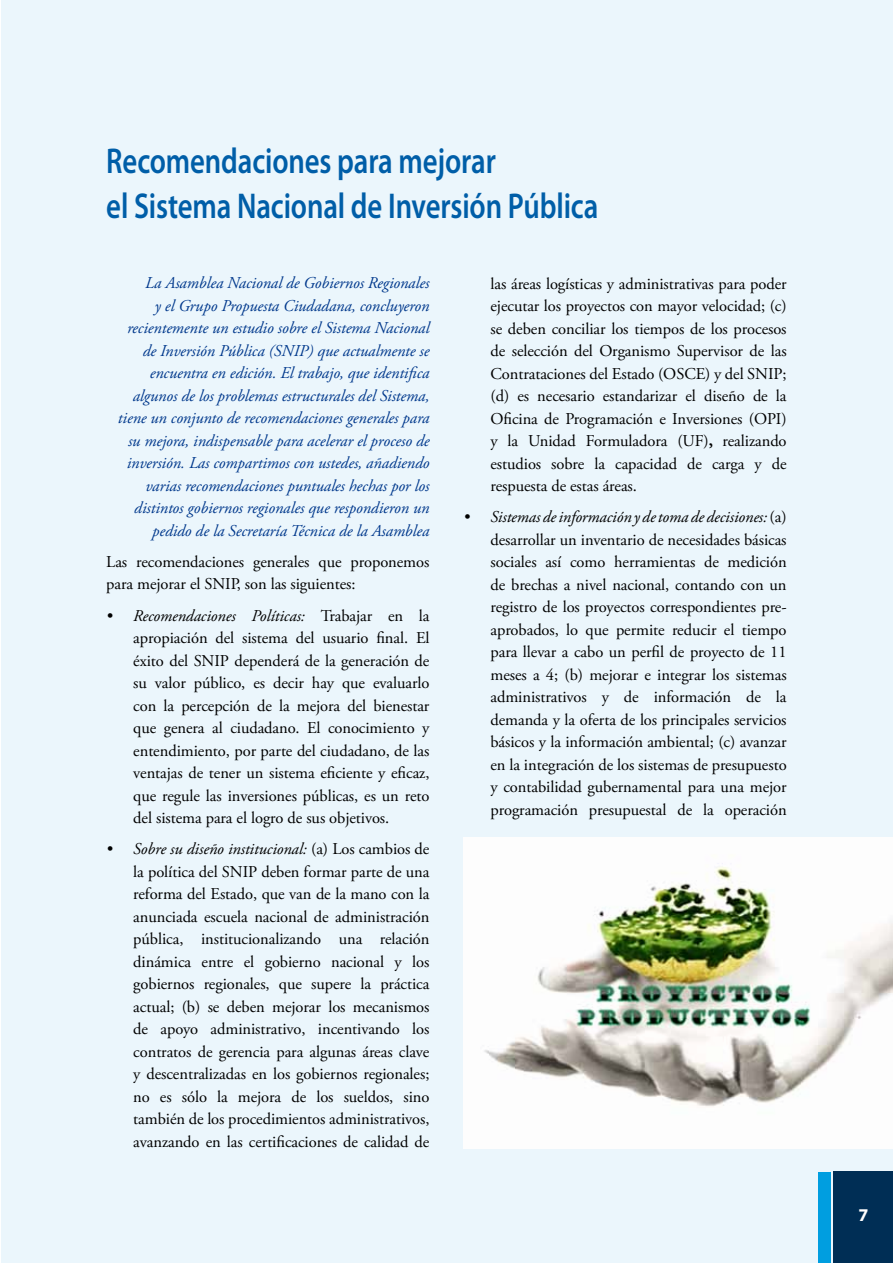
<style>
.page{position:relative;width:893px;height:1263px;background:#fff}
.page>*{position:absolute;margin:0;border:0;box-sizing:border-box;transform-origin:0 0}
.t1{font:600 36px/45px "Myriad Pro";letter-spacing:-.005em;color:#005ea8;scale:.8 1}
.t2{font:700 18px "Myriad Pro";color:#fff}
.t3{font:16.5px/22.5px "Adobe Garamond Pro";letter-spacing:-.005em;color:#000;text-align:justify}
.t4{font:italic 16.5px/22.5px "Adobe Garamond Pro";letter-spacing:-.005em;color:#00388c;text-align:right}
.s1{font-style:italic}
.s2{font-weight:700}
</style>
<div class="page">
<div style="left:1px;top:0;width:892px;height:1263px;background:#ebf6fc"></div>
<div style="left:833px;top:1171px;width:60px;height:92px;background:#002e55"></div>
<div style="left:818px;top:1171px;width:13px;height:92px;background:#009ee0"></div>
<img style="left:463px;top:838px;width:430px;height:310px">
<h1 class="t1" style="left:106px;top:138px;width:616px">Recomendaciones para mejorar<br>el Sistema Nacional de Inversión Pública</h1>
<p class="t4" style="left:118px;top:272px;width:313px">La Asamblea Nacional de Gobiernos Regionales<br>y el Grupo Propuesta Ciudadana, concluyeron recientemente un estudio sobre el Sistema Nacional de Inversión Pública (SNIP) que actualmente se encuentra en edición. El trabajo, que identifica algunos de los problemas estructurales del Sistema, tiene un conjunto de recomendaciones generales para su mejora, indispensable para acelerar el proceso de inversión. Las compartimos con ustedes, añadiendo varias recomendaciones puntuales hechas por los distintos gobiernos regionales que respondieron un pedido de la Secretaría Técnica de la Asamblea</p>
<p class="t3" style="left:106px;top:551px;width:325px">Las recomendaciones generales que proponemos para mejorar el SNIP, son las siguientes:</p>
<p class="t3" style="left:133px;top:605px;width:298px;text-indent:-27px"><span class="s1">• Recomendaciones Políticas:</span> Trabajar en la apropiación del sistema del usuario final. El éxito del SNIP dependerá de la generación de su valor público, es decir hay que evaluarlo con la percepción de la mejora del bienestar que genera al ciudadano. El conocimiento y entendimiento, por parte del ciudadano, de las ventajas de tener un sistema eficiente y eficaz, que regule las inversiones públicas, es un reto del sistema para el logro de sus objetivos.</p>
<p class="t3" style="left:133px;top:838px;width:298px;text-indent:-27px"><span class="s1">• Sobre su diseño institucional:</span> (a) Los cambios de la política del SNIP deben formar parte de una reforma del Estado, que van de la mano con la anunciada escuela nacional de administración pública, institucionalizando una relación dinámica entre el gobierno nacional y los gobiernos regionales, que supere la práctica actual; (b) se deben mejorar los mecanismos de apoyo administrativo, incentivando los contratos de gerencia para algunas áreas clave y descentralizadas en los gobiernos regionales; no es sólo la mejora de los sueldos, sino también de los procedimientos administrativos, avanzando en las certificaciones de calidad de</p>
<p class="t3" style="left:490px;top:273px;width:298px">las áreas logísticas y administrativas para poder ejecutar los proyectos con mayor velocidad; (c) se deben conciliar los tiempos de los procesos de selección del Organismo Supervisor de las Contrataciones del Estado (OSCE) y del SNIP; (d) es necesario estandarizar el diseño de la Oficina de Programación e Inversiones (OPI) y la Unidad Formuladora (UF)<span class="s2">,</span> realizando estudios sobre la capacidad de carga y de respuesta de estas áreas.</p>
<p class="t3" style="left:490px;top:506px;width:298px;text-indent:-27px"><span class="s1">• Sistemas de información y de toma de decisiones:</span> (a) desarrollar un inventario de necesidades básicas sociales así como herramientas de medición de brechas a nivel nacional, contando con un registro de los proyectos correspondientes pre&shy;aprobados, lo que permite reducir el tiempo para llevar a cabo un perfil de proyecto de 11 meses a 4; (b) mejorar e integrar los sistemas administrativos y de información de la demanda y la oferta de los principales servicios básicos y la información ambiental; (c) avanzar en la integración de los sistemas de presupuesto y contabilidad gubernamental para una mejor programación presupuestal de la operación</p>
<p class="t2" style="left:858px;top:1203px;width:11px">7</p>
</div>
